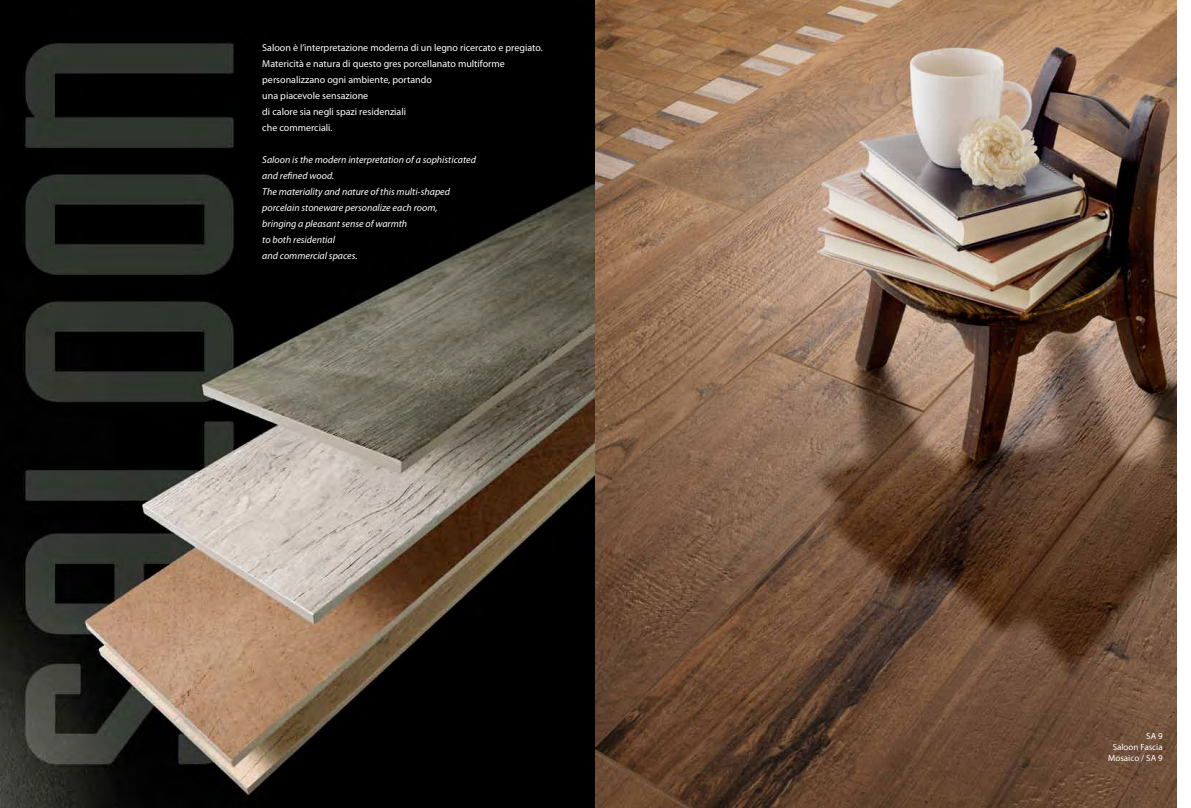
<style>
.page{position:relative;width:1191px;height:808px;background:#fff}
.page>*{position:absolute;margin:0;border:0;box-sizing:border-box;transform-origin:0 0}
.t1{font:10px/16px "Myriad Pro";color:#fff}
.t2{font:italic 10px/16px "Myriad Pro";color:#fff}
.t3{font:9px/11px "Myriad Pro";color:#fff;text-align:right}
</style>
<div class="page">
<img style="left:0;top:0;width:1176px;height:808px">
<p class="t1" style="left:262px;top:40px;width:282px">Saloon è I’interpretazione moderna di un legno ricercato e pregiato.<br>Matericità e natura di questo gres porcellanato multiforme personalizzano ogni ambiente, portando<br>una piacevole sensazione<br>di calore sia negli spazi residenziali<br>che commerciali.</p>
<p class="t2" style="left:262px;top:152px;width:215px">Saloon is the modern interpretation of a sophisticated and refined wood.<br>The materiality and nature of this multi-shaped porcelain stoneware personalize each room,<br>bringing a pleasant sense of warmth<br>to both residential<br>and commercial spaces.</p>
<p class="t3" style="left:1108px;top:731px;width:56px">SA 9<br>Saloon Fascia<br>Mosaico / SA 9</p>
</div>
